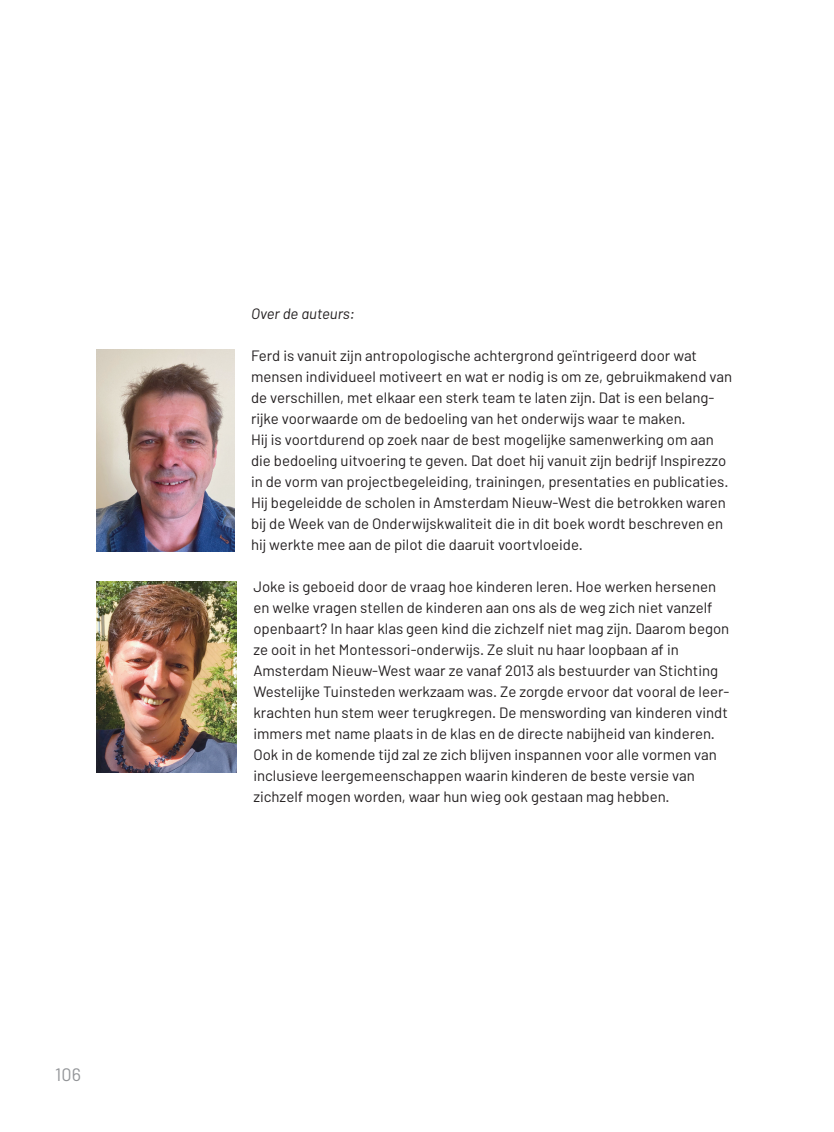
<style>
.page{position:relative;width:834px;height:1132px;background:#fff}
.page>*{position:absolute;margin:0;border:0;box-sizing:border-box;transform-origin:0 0}
.t1{font:18px "Barlow";color:#939598}
.t2{font:15px/21px "Barlow";color:#231f20}
.t3{font:italic 15px "Barlow";color:#231f20}
</style>
<div class="page">
<img style="left:97px;top:349px;width:137px;height:202px">
<img style="left:97px;top:581px;width:139px;height:190px">
<p class="t1" style="left:55px;top:1063px;width:27px">106</p>
<p class="t3" style="left:251px;top:304px;width:105px">Over de auteurs:</p>
<p class="t2" style="left:251px;top:344px;width:482px">Ferd is vanuit zijn antropologische achtergrond geïntrigeerd door wat mensen individueel motiveert en wat er nodig is om ze, gebruikmakend van de verschillen, met elkaar een sterk team te laten zijn. Dat is een belang&shy;rijke voorwaarde om de bedoeling van het onderwijs waar te maken.<br>Hij is voortdurend op zoek naar de best mogelijke samenwerking om aan die bedoeling uitvoering te geven. Dat doet hij vanuit zijn bedrijf Inspirezzo in de vorm van projectbegeleiding, trainingen, presentaties en publicaties.<br>Hij begeleidde de scholen in Amsterdam Nieuw-West die betrokken waren bij de Week van de Onderwijskwaliteit die in dit boek wordt beschreven en hij werkte mee aan de pilot die daaruit voortvloeide.</p>
<p class="t2" style="left:253px;top:575px;width:477px">Joke is geboeid door de vraag hoe kinderen leren. Hoe werken hersenen en welke vragen stellen de kinderen aan ons als de weg zich niet vanzelf openbaart? In haar klas geen kind die zichzelf niet mag zijn. Daarom begon ze ooit in het Montessori-onderwijs. Ze sluit nu haar loopbaan af in Amsterdam Nieuw-West waar ze vanaf 2013 als bestuurder van Stichting Westelijke Tuinsteden werkzaam was. Ze zorgde ervoor dat vooral de leer&shy;krachten hun stem weer terugkregen. De menswording van kinderen vindt immers met name plaats in de klas en de directe nabijheid van kinderen.<br>Ook in de komende tijd zal ze zich blijven inspannen voor alle vormen van inclusieve leergemeenschappen waarin kinderen de beste versie van zichzelf mogen worden, waar hun wieg ook gestaan mag hebben.</p>
</div>
